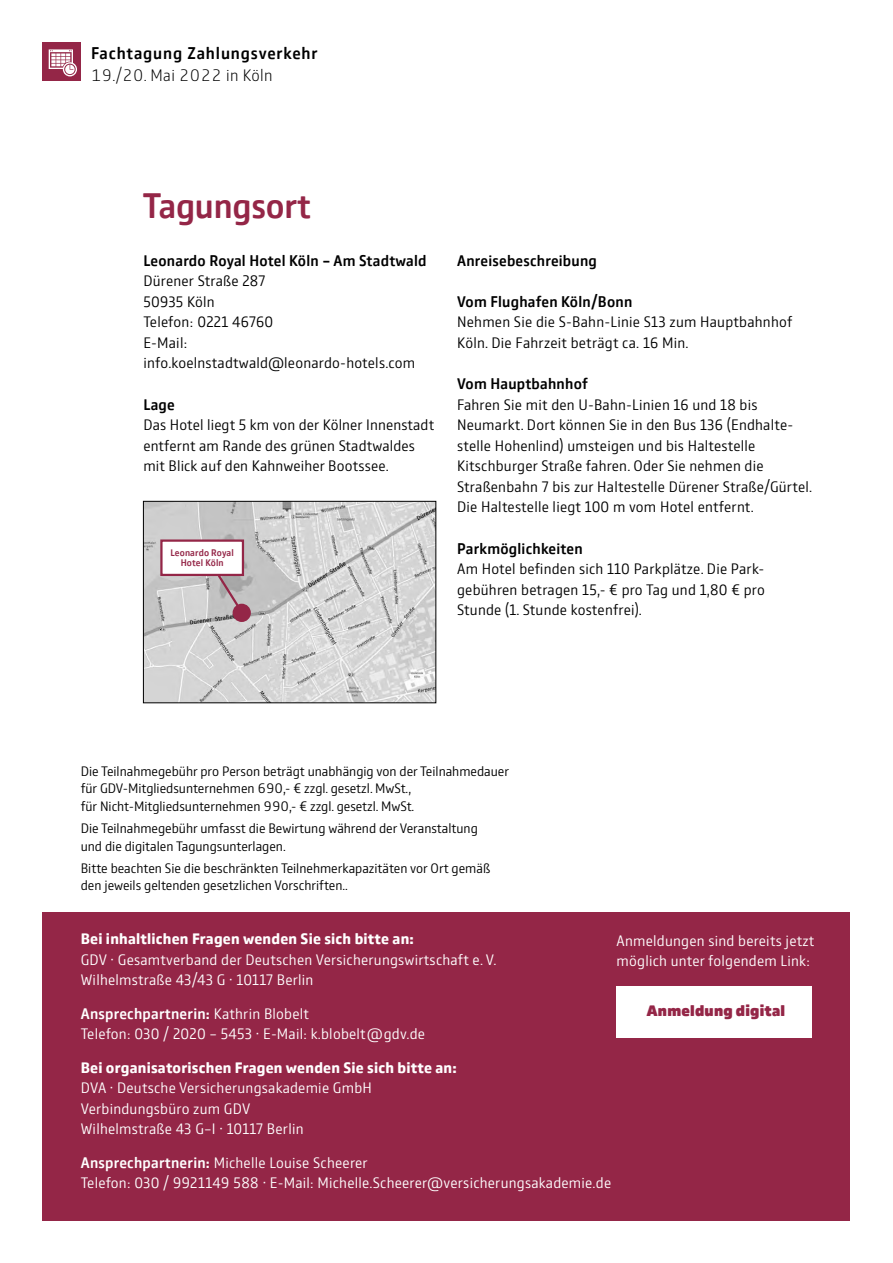
<style>
.page{position:relative;width:893px;height:1263px;background:#fff}
.page>*{position:absolute;margin:0;border:0;box-sizing:border-box;transform-origin:0 0}
.t1{font:500 36px "GD Vtype";letter-spacing:-.005em;color:#942647}
.t2{font:500 17.25px "GD Vtype";letter-spacing:.05em;color:#000}
.t3{font:200 17.25px "GD Vtype";letter-spacing:.02em;color:#000}
.t4{font:300 15.75px/20.5px "GD Vtype";letter-spacing:.015em;color:#000}
.t5{font:300 15.75px/20.5px "GD Vtype";letter-spacing:.015em;color:#fff}
.t6{font:500 15.75px "GD Vtype";letter-spacing:.015em;color:#000}
.t7{font:700 15.75px "GD Vtype";letter-spacing:.015em;color:#fff}
.t8{font:900 15.75px "GD Vtype";letter-spacing:.015em;color:#942647}
.t9{font:300 14.25px/17.7px "GD Vtype";color:#000}
.t10{font:500 9.75px/10.5px "GD Vtype";letter-spacing:.015em;color:#942647;text-align:center}
.s1{font-weight:500}
</style>
<div class="page">
<div style="left:43px;top:912px;width:807px;height:308px;background:#942647"></div>
<div style="left:617px;top:986px;width:195px;height:51px;background:#fff"></div>
<img style="left:145px;top:503px;width:289px;height:198px">
<div style="left:143px;top:501px;width:293px;height:202px;border:1px solid #000"></div>
<div style="left:161px;top:541px;width:82px;height:34px;background:#fff"></div>
<div style="left:160px;top:539px;width:84px;height:37px;border:2px solid #942647"></div>
<div style="left:233px;top:604px;width:18px;height:18px;background:#942647;border-radius:50%"></div>
<svg style="left:216px;top:573px;width:25px;height:37px"></svg>
<div style="left:43px;top:43px;width:38px;height:38px;background:#942647"></div>
<svg style="left:49px;top:49px;width:28px;height:27px"></svg>
<p class="t2" style="left:91px;top:41px;width:228px">Fachtagung Zahlungsverkehr</p>
<p class="t3" style="left:91px;top:63px;width:183px">19./20. Mai 2022 in Köln</p>
<h1 class="t1" style="left:143px;top:180px;width:169px">Tagungsort</h1>
<p class="t6" style="left:143px;top:249px;width:285px">Leonardo Royal Hotel Köln - Am Stadtwald</p>
<p class="t4" style="left:143px;top:270px;width:273px">Dürener Straße 287<br>50935 Köln<br>Telefon: 0221 46760<br>E-Mail: info.koelnstadtwald@leonardo-hotels.com</p>
<p class="t6" style="left:143px;top:393px;width:33px">Lage</p>
<p class="t4" style="left:143px;top:414px;width:292px">Das Hotel liegt 5 km von der Kölner Innenstadt entfernt am Rande des grünen Stadtwaldes mit Blick auf den Kahnweiher Bootssee.</p>
<p class="t10" style="left:170px;top:547px;width:65px">Leonardo Royal<br>Hotel Köln</p>
<p class="t6" style="left:457px;top:249px;width:141px">Anreisebeschreibung</p>
<p class="t6" style="left:457px;top:291px;width:177px">Vom Flughafen Köln/Bonn</p>
<p class="t4" style="left:457px;top:311px;width:337px">Nehmen Sie die S-Bahn-Linie S13 zum Hauptbahnhof<br>Köln. Die Fahrzeit beträgt ca. 16 Min.</p>
<p class="t6" style="left:457px;top:373px;width:132px">Vom Hauptbahnhof</p>
<p class="t4" style="left:457px;top:393px;width:357px">Fahren Sie mit den U-Bahn-Linien 16 und 18 bis Neumarkt. Dort können Sie in den Bus 136 (Endhalte&shy;stelle Hohenlind) umsteigen und bis Haltestelle Kitschburger Straße fahren. Oder Sie nehmen die Straßenbahn 7 bis zur Haltestelle Dürener Straße/Gürtel.<br>Die Haltestelle liegt 100 m vom Hotel entfernt.</p>
<p class="t6" style="left:457px;top:537px;width:127px">Parkmöglichkeiten</p>
<p class="t4" style="left:457px;top:558px;width:309px">Am Hotel befinden sich 110 Parkplätze. Die Park&shy;gebühren betragen 15,- € pro Tag und 1,80 € pro<br>Stunde (1. Stunde kostenfrei).</p>
<p class="t9" style="left:81px;top:762px;width:430px">Die Teilnahmegebühr pro Person beträgt unabhängig von der Teilnahmedauer für GDV-Mitgliedsunternehmen 690,- € zzgl. gesetzl. MwSt.,<br>für Nicht-Mitgliedsunternehmen 990,- € zzgl. gesetzl. MwSt.</p>
<p class="t9" style="left:81px;top:819px;width:399px">Die Teilnahmegebühr umfasst die Bewirtung während der Veranstaltung und die digitalen Tagungsunterlagen.</p>
<p class="t9" style="left:81px;top:858px;width:411px">Bitte beachten Sie die beschränkten Teilnehmerkapazitäten vor Ort gemäß den jeweils geltenden gesetzlichen Vorschriften..</p>
<p class="t7" style="left:81px;top:928px;width:335px">Bei inhaltlichen Fragen wenden Sie sich bitte an:</p>
<p class="t5" style="left:81px;top:948px;width:417px">GDV · Gesamtverband der Deutschen Versicherungswirtschaft e. V.<br>Wilhelmstraße 43/43 G · 10117 Berlin</p>
<p class="t5" style="left:81px;top:1002px;width:346px"><span class="s1">Ansprechpartnerin:</span> Kathrin Blobelt<br>Telefon: 030 / 2020 - 5453 · E-Mail: k.blobelt@gdv.de</p>
<p class="t7" style="left:81px;top:1056px;width:377px">Bei organisatorischen Fragen wenden Sie sich bitte an:</p>
<p class="t5" style="left:81px;top:1077px;width:293px">DVA · Deutsche Versicherungsakademie GmbH<br>Verbindungsbüro zum GDV<br>Wilhelmstraße 43 G–I · 10117 Berlin</p>
<p class="t5" style="left:81px;top:1151px;width:532px"><span class="s1">Ansprechpartnerin:</span> Michelle Louise Scheerer<br>Telefon: 030 / 9921149 588 · E-Mail: Michelle.Scheerer@versicherungsakademie.de</p>
<p class="t5" style="left:617px;top:929px;width:199px">Anmeldungen sind bereits jetzt möglich unter folgendem Link:</p>
<p class="t8" style="left:647px;top:1000px;width:140px">Anmeldung digital</p>
</div>
